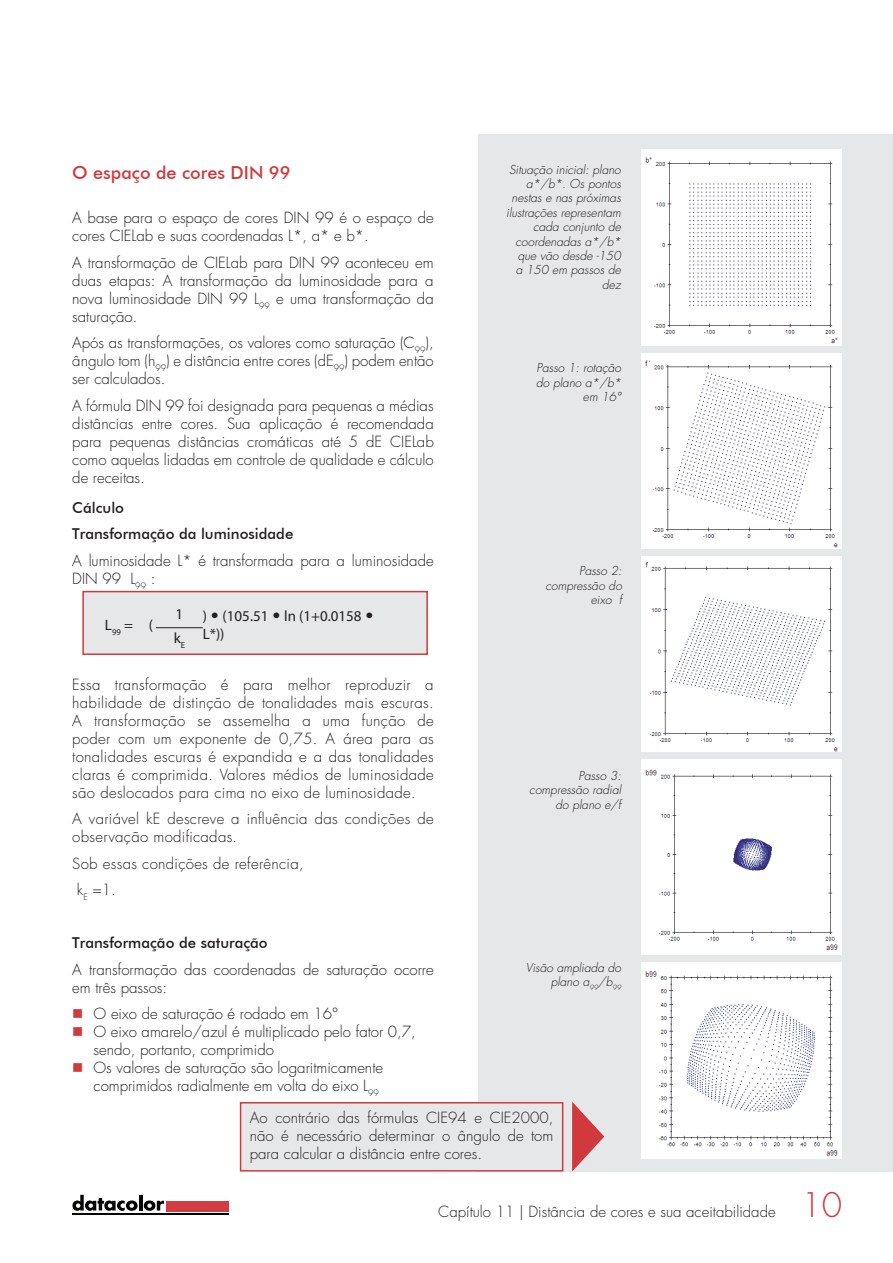
<style>
.page{position:relative;width:893px;height:1263px;background:#fff}
.page>*{position:absolute;margin:0;border:0;box-sizing:border-box;transform-origin:0 0}
.t1{font:300 33px "Futura";color:#d03a3e}
.t2{font:500 18px "Futura BT";color:#d03a3e}
.t3{font:300 15px/18px "Futura";color:#231f20;text-align:justify}
.t4{font:300 15px/18px "Futura";letter-spacing:.02em;color:#231f20}
.t5{font:500 15px/26.5px "Futura BT";color:#231f20}
.t6{font:15px/18px "Myriad Pro";color:#231f20}
.t7{font:italic 300 12px/14.4px "Futura";color:#231f20;text-align:right}
.s1{font-family:"Futura";font-weight:300}
</style>
<div class="page">
<div style="left:82px;top:591px;width:346px;height:64px;background:#e6e7e9;border:2px solid #d03a3e"></div>
<hr style="left:156px;top:627px;width:47px;height:1px;background:#231f20">
<div style="left:478px;top:134px;width:415px;height:1037px;background:#e6e7e9"></div>
<img style="left:641px;top:150px;width:201px;height:195px">
<img style="left:641px;top:353px;width:201px;height:196px">
<img style="left:641px;top:556px;width:201px;height:196px">
<img style="left:641px;top:759px;width:201px;height:196px">
<img style="left:641px;top:962px;width:201px;height:196px">
<div style="left:241px;top:1103px;width:322px;height:68px;background:#e6e7e9"></div>
<div style="left:240px;top:1102px;width:323px;height:69px;border:2px solid #d03a3e"></div>
<svg style="left:572px;top:1102px;width:32px;height:69px"></svg>
<svg style="left:72px;top:1195px;width:66px;height:16px"></svg>
<hr style="left:139px;top:1195px;width:3px;height:15px;background:#040503">
<svg style="left:144px;top:1200px;width:20px;height:11px"></svg>
<div style="left:166px;top:1201px;width:63px;height:10px;background:#d23c43"></div>
<hr style="left:72px;top:1213px;width:157px;height:2px;background:#040503">
<p class="t2" style="left:72px;top:162px;width:220px">O espaço de cores DIN 99</p>
<p class="t3" style="left:72px;top:209px;width:363px">A base para o espaço de cores DIN 99 é o espaço de cores CIELab e suas coordenadas L*, a* e b*.</p>
<p class="t3" style="left:72px;top:254px;width:363px">A transformação de CIELab para DIN 99 aconteceu em duas etapas: A transformação da luminosidade para a nova luminosidade DIN 99 L<sub>99</sub> e uma transformação da saturação.</p>
<p class="t3" style="left:72px;top:334px;width:363px">Após as transformações, os valores como saturação (C<sub>99</sub>), ângulo tom (h<sub>99</sub>) e distância entre cores (dE<sub>99</sub>) podem então ser calculados.</p>
<p class="t3" style="left:72px;top:397px;width:363px">A fórmula DIN 99 foi designada para pequenas a médias distâncias entre cores. Sua aplicação é recomendada para pequenas distâncias cromáticas até 5 dE CIELab como aquelas lidadas em controle de qualidade e cálculo de receitas.</p>
<p class="t5" style="left:72px;top:494px;width:223px">Cálculo<br>Transformação da luminosidade</p>
<p class="t3" style="left:72px;top:552px;width:363px">A luminosidade L* é transformada para a luminosidade<br>DIN 99 L<sub>99</sub> :</p>
<p class="t6" style="left:105px;top:616px;width:50px">L<sub>99</sub> = (</p>
<p class="t6" style="left:175px;top:605px;width:9px">1</p>
<p class="t6" style="left:203px;top:607px;width:173px">) <span class="s1">•</span> (105.51 <span class="s1">•</span> ln (1+0.0158 <span class="s1">•<br></span>L*))</p>
<p class="t6" style="left:174px;top:629px;width:13px">k<sub>E</sub></p>
<p class="t3" style="left:72px;top:676px;width:363px">Essa transformação é para melhor reproduzir a habilidade de distinção de tonalidades mais escuras.<br>A transformação se assemelha a uma função de poder com um exponente de 0,75. A área para as tonalidades escuras é expandida e a das tonalidades claras é comprimida. Valores médios de luminosidade são deslocados para cima no eixo de luminosidade.</p>
<p class="t4" style="left:72px;top:810px;width:363px">A variável kE descreve a influência das condições de observação modificadas.</p>
<p class="t4" style="left:77px;top:851px;width:228px;line-height:26.5px;text-indent:-5px">Sob essas condições de referência, k<sub>E</sub> =1.</p>
<p class="t5" style="left:72px;top:930px;width:197px">Transformação de saturação</p>
<p class="t3" style="left:72px;top:961px;width:363px">A transformação das coordenadas de saturação ocorre em três passos:</p>
<p class="t3" style="left:94px;top:1005px;width:324px;text-align:left">O eixo de saturação é rodado em 16°<br>O eixo amarelo/azul é multiplicado pelo fator 0,7, sendo, portanto, comprimido<br>Os valores de saturação são logaritmicamente comprimidos radialmente em volta do eixo L<sub>99</sub></p>
<p class="t7" style="left:506px;top:162px;width:116px">Situação inicial: plano a*/b*. Os pontos nestas e nas próximas ilustrações representam cada conjunto de coordenadas a*/b* que vão desde -150<br>a 150 em passos de dez</p>
<p class="t7" style="left:536px;top:361px;width:86px">Passo 1: rotação do plano a*/b* em 16°</p>
<p class="t7" style="left:545px;top:564px;width:78px">Passo 2: compressão do eixo f</p>
<p class="t7" style="left:529px;top:769px;width:93px">Passo 3: compressão radial do plano e/f</p>
<p class="t7" style="left:526px;top:960px;width:97px">Visão ampliada do plano a<sub>99</sub>/b<sub>99</sub></p>
<p class="t3" style="left:250px;top:1109px;width:305px">Ao contrário das fórmulas CIE94 e CIE2000, não é necessário determinar o ângulo de tom para calcular a distância entre cores.</p>
<p class="t3" style="left:438px;top:1203px;width:339px">Capítulo 11 | Distância de cores e sua aceitabilidade</p>
<h1 class="t1" style="left:801px;top:1185px;width:42px">10</h1>
</div>
